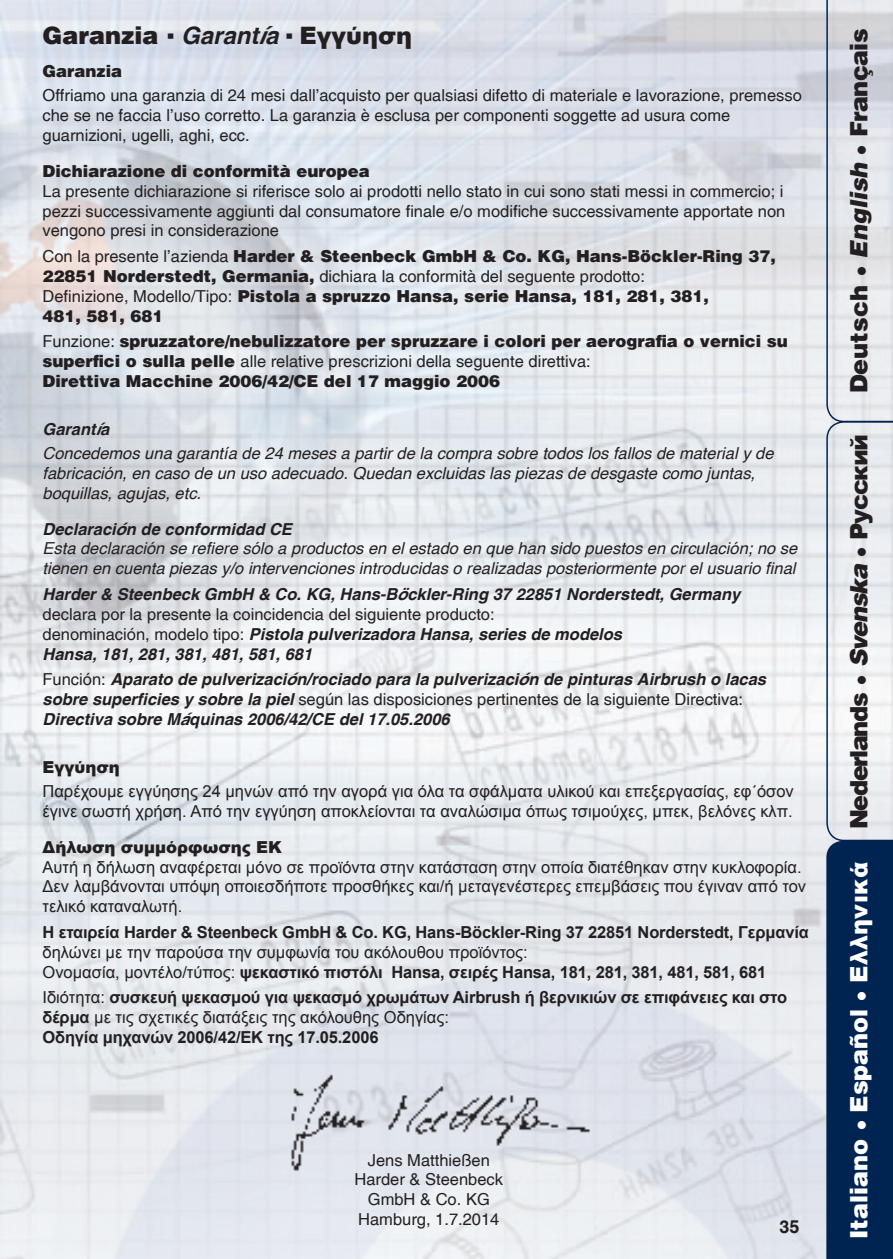
<style>
.page{position:relative;width:893px;height:1259px;background:#fff}
.page>*{position:absolute;margin:0;border:0;box-sizing:border-box;transform-origin:0 0}
.t1{font:900 24px "Helvetica";letter-spacing:-.06em;color:#231f20}
.t2{font:900 24px "Helvetica";color:#fff}
.t3{font:900 24px "Helvetica";color:#231f20}
.t4{font:900 24px "Helvetica";letter-spacing:-.03em;color:#231f20}
.t5{font:700 18px "Helvetica";color:#231f20}
.t6{font:16.5px/19.8px "Helvetica";color:#231f20}
.t7{font:16.5px/19.8px "Arial";color:#231f20}
.t8{font:900 16.5px/19.8px "Helvetica";color:#231f20}
.t9{font:italic 16.5px/19.8px "Helvetica";color:#231f20}
.t10{font:italic 700 16.5px/19.8px "Helvetica";color:#231f20}
.t11{font:700 16.5px/19.8px "Arial";letter-spacing:-.01em;color:#231f20}
.t12{font:900 16.5px "Arial";color:#231f20}
.s1{font-family:"Times New Roman";font-weight:400}
.s2{font-weight:700;font-style:italic}
.s3{font-family:"Arial"}
.s4{font-weight:400}
.s5{font-weight:400;font-style:normal}
.s6{font-weight:700}
.s7{font-style:italic}
</style>
<div class="page">
<svg style="left:826px;top:0;width:67px;height:1259px;background:#95a3b5"></svg>
<img style="left:276px;top:1064px;width:317px;height:112px">
<h1 class="t3" style="left:43px;top:19px;width:371px">Garanzia <span class="s1">▪</span> <span class="s2">Garantía</span> <span class="s1">▪</span> <span class="s3">Εγγύηση</span></h1>
<p class="t8" style="left:43px;top:61px;width:81px">Garanzia</p>
<p class="t6" style="left:43px;top:87px;width:761px">Offriamo una garanzia di 24 mesi dall’acquisto per qualsiasi difetto di materiale e lavorazione, premesso che se ne faccia l’uso corretto. La garanzia è esclusa per componenti soggette ad usura come guarnizioni, ugelli, aghi, ecc.</p>
<p class="t8" style="left:43px;top:161px;width:329px">Dichiarazione di conformità europea</p>
<p class="t6" style="left:43px;top:182px;width:744px;text-align:justify">La presente dichiarazione si riferisce solo ai prodotti nello stato in cui sono stati messi in commercio; i pezzi successivamente aggiunti dal consumatore finale e/o modifiche successivamente apportate non vengono presi in considerazione</p>
<p class="t8" style="left:43px;top:246px;width:735px"><span class="s4">Con la presente l’azienda</span> Harder &amp; Steenbeck GmbH &amp; Co. KG, Hans-Böckler-Ring 37, 22851 Norderstedt, Germania, <span class="s4">dichiara la conformità del seguente prodotto:<br>Definizione, Modello/Tipo:</span> Pistola a spruzzo Hansa, serie Hansa, 181, 281, 381,<br>481, 581, 681</p>
<p class="t8" style="left:43px;top:331px;width:747px"><span class="s4">Funzione:</span> spruzzatore/nebulizzatore per spruzzare i colori per aerografia o vernici su superfici o sulla pelle <span class="s4">alle relative prescrizioni della seguente direttiva:<br></span>Direttiva Macchine 2006/42/CE del 17 maggio 2006</p>
<p class="t10" style="left:43px;top:420px;width:68px">Garantía</p>
<p class="t9" style="left:43px;top:444px;width:732px">Concedemos una garantía de 24 meses a partir de la compra sobre todos los fallos de material y de fabricación, en caso de un uso adecuado. Quedan excluidas las piezas de desgaste como juntas, boquillas, agujas, etc.</p>
<p class="t10" style="left:43px;top:520px;width:251px">Declaración de conformidad CE</p>
<p class="t9" style="left:43px;top:539px;width:756px">Esta declaración se refiere sólo a productos en el estado en que han sido puestos en circulación; no se tienen en cuenta piezas y/o intervenciones introducidas o realizadas posteriormente por el usuario final</p>
<p class="t10" style="left:43px;top:585px;width:699px">Harder &amp; Steenbeck GmbH &amp; Co. KG, Hans-Böckler-Ring 37 22851 Norderstedt, Germany</p>
<p class="t6" style="left:43px;top:605px;width:581px">declara por la presente la coincidencia del siguiente producto:<br>denominación, modelo tipo: <span class="s2">Pistola pulverizadora Hansa, series de modelos<br>Hansa, 181, 281, 381, 481, 581, 681</span></p>
<p class="t10" style="left:43px;top:671px;width:725px"><span class="s5">Función:</span> Aparato de pulverización/rociado para la pulverización de pinturas Airbrush o lacas sobre superficies y sobre la piel <span class="s5">según las disposiciones pertinentes de la siguiente Directiva:<br></span>Directiva sobre Máquinas 2006/42/CE del 17.05.2006</p>
<p class="t12" style="left:43px;top:755px;width:79px">Εγγύηση</p>
<p class="t7" style="left:43px;top:781px;width:753px">Παρέχουμε εγγύησης 24 μηνών από την αγορά για όλα τα σφάλματα υλικού και επεξεργασίας, εφ΄όσον έγινε σωστή χρήση. Από την εγγύηση αποκλείονται τα αναλώσιμα όπως τσιμούχες, μπεκ, βελόνες κλπ.</p>
<p class="t12" style="left:43px;top:835px;width:241px">Δήλωση συμμόρφωσης EΚ</p>
<p class="t7" style="left:43px;top:857px;width:765px">Αυτή η δήλωση αναφέρεται μόνο σε προϊόντα στην κατάσταση στην οποία διατέθηκαν στην κυκλοφορία.<br>Δεν λαμβάνονται υπόψη οποιεσδήποτε προσθήκες και/ή μεταγενέστερες επεμβάσεις που έγιναν από τον τελικό καταναλωτή.</p>
<p class="t11" style="left:43px;top:923px;width:768px">Η εταιρεία Harder &amp; Steenbeck GmbH &amp; Co. KG, Hans-Böckler-Ring 37 22851 Norderstedt, Γερμανία</p>
<p class="t7" style="left:43px;top:942px;width:725px">δηλώνει με την παρούσα την συμφωνία του ακόλουθου προϊόντος:<br>Ονομασία, μοντέλο/τύπος: <span class="s6">ψεκαστικό πιστόλι Hansa, σειρές Hansa, 181, 281, 381, 481, 581, 681</span></p>
<p class="t11" style="left:43px;top:988px;width:746px"><span class="s4">Ιδιότητα:</span> συσκευή ψεκασμού για ψεκασμό χρωμάτων Airbrush ή βερνικιών σε επιφάνειες και στο δέρμα <span class="s4">με τις σχετικές διατάξεις της ακόλουθης Οδηγίας:<br></span>Οδηγία μηχανών 2006/42/EΚ της 17.05.2006</p>
<p class="t6" style="left:355px;top:1151px;width:150px;text-align:center">Jens Matthießen<br>Harder &amp; Steenbeck<br>GmbH &amp; Co. KG<br>Hamburg, 1.7.2014</p>
<p class="t5" style="left:779px;top:1219px;width:22px">35</p>
<h1 class="t4" style="left:843px;top:393px;width:366px;rotate:-90deg">Deutsch • <span class="s7">English</span> • Français</h1>
<h1 class="t1" style="left:843px;top:829px;width:397px;rotate:-90deg">Nederlands • <span class="s7">Svenska</span> • <span class="s3">Русский</span></h1>
<h1 class="t2" style="left:843px;top:1239px;width:378px;rotate:-90deg">Italiano • Español • <span class="s3">Ελληνικά</span></h1>
</div>
